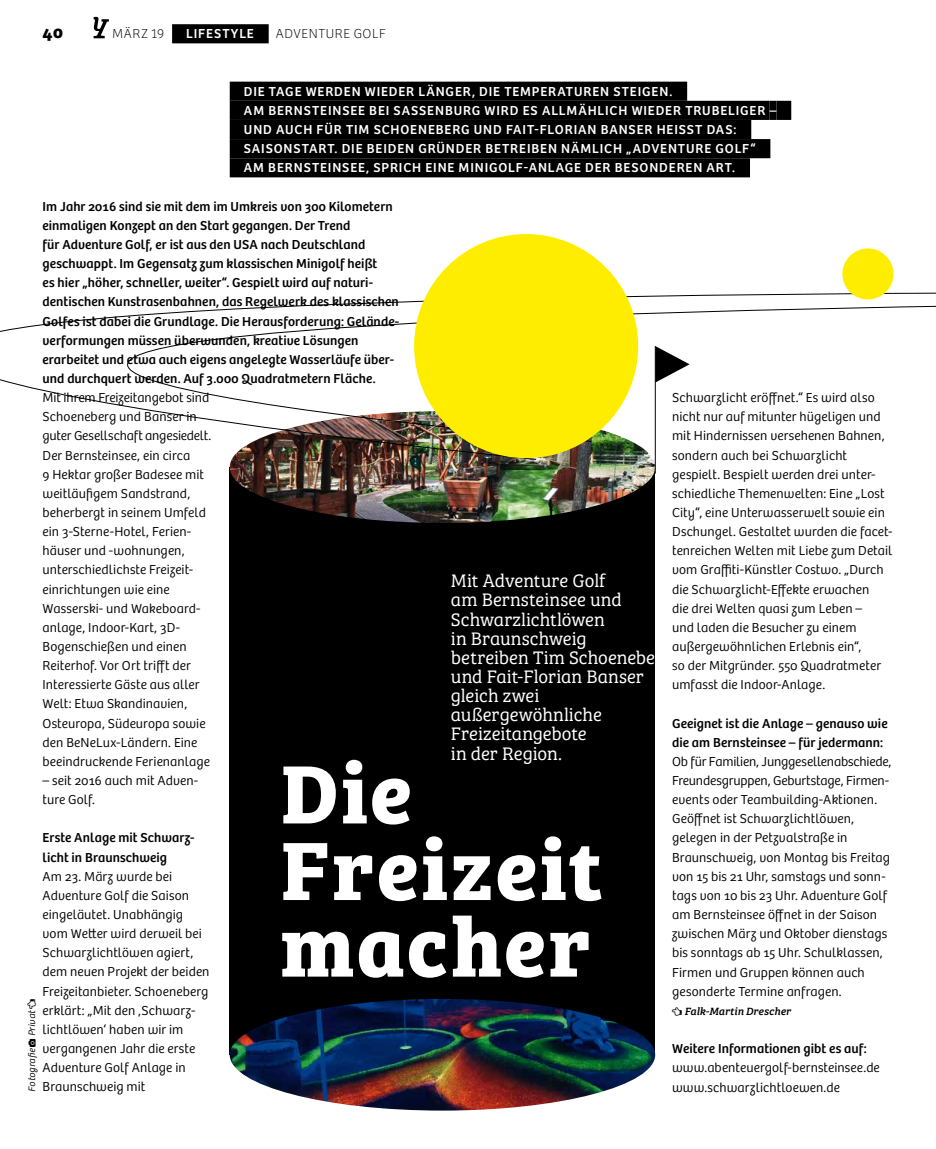
<style>
.page{position:relative;width:936px;height:1149px;background:#fff}
.page>*{position:absolute;margin:0;border:0;box-sizing:border-box;transform-origin:0 0}
.t1{font:700 85.5px/76.5px "Bree Serif";letter-spacing:.025em;color:#fff}
.t2{font:18.75px/19.2px "Bree Serif Lt";color:#fff}
.t3{font:700 18px "Bree Serif";color:#000}
.t4{font:300 13.5px/19.2px "Bree";letter-spacing:.005em;color:#000}
.t5{font:13.5px/19.2px "Bree";letter-spacing:.01em;color:#000}
.t6{font:13.5px/19.2px "Bree";letter-spacing:.065em;color:#fff}
.t7{font:13.5px "Bree";letter-spacing:.085em;color:#fff}
.t8{font:100 13.5px "Bree";color:#000}
.t9{font:italic 10.8px "Bree Serif";letter-spacing:.005em;color:#000}
.t10{font:italic 300 9.75px "Bree";letter-spacing:.015em;color:#000}
.s1{font-weight:100;color:#000}
</style>
<div class="page">
<div style="left:230px;top:467px;width:425px;height:587px;background:#000"></div>
<img style="left:230px;top:460px;width:425px;height:62px">
<img style="left:230px;top:999px;width:425px;height:111px">
<img style="left:231px;top:291px;width:704px;height:169px">
<svg style="left:0;top:300px;width:935px;height:142px"></svg>
<div style="left:414px;top:234px;width:224px;height:224px;background:#ffed00;border-radius:50%"></div>
<div style="left:842px;top:248px;width:51px;height:51px;background:#ffed00;border-radius:50%"></div>
<hr style="left:655px;top:346px;width:1px;height:127px;background:#000">
<svg style="left:655px;top:346px;width:34px;height:36px"></svg>
<div style="left:230px;top:82px;width:457px;height:19px;background:#000"></div>
<div style="left:230px;top:101px;width:539px;height:19px;background:#000"></div>
<div style="left:769px;top:101px;width:7px;height:19px;background:#000"></div>
<div style="left:776px;top:101px;width:15px;height:19px;background:#000"></div>
<div style="left:230px;top:120px;width:521px;height:19px;background:#000"></div>
<div style="left:230px;top:139px;width:540px;height:19px;background:#000"></div>
<div style="left:230px;top:158px;width:520px;height:19px;background:#000"></div>
<div style="left:172px;top:24px;width:97px;height:19px;background:#000"></div>
<svg style="left:94px;top:17px;width:15px;height:21px"></svg>
<h3 class="t3" style="left:43px;top:18px;width:22px">40</h3>
<p class="t8" style="left:110px;top:26px;width:56px">MÄRZ 19</p>
<p class="t7" style="left:186px;top:26px;width:92px">lifestyle <span class="s1">ADVENTURE</span></p>
<p class="t8" style="left:353px;top:26px;width:9px">GOLF</p>
<p class="t6" style="left:230px;top:82px;width:444px">Die Tage werden wieder länger, die Temperaturen steigen.<br>Am</p>
<p class="t6" style="left:244px;top:101px;width:534px;text-indent:24px">Bernsteinsee bei Sassenburg wird es allmählich wieder trubeliger – und auch für Tim Schoeneberg und Fait-Florian Banser heiSSt das:<br>Saisonstart. Die beiden Gründer betreiben nämlich „Adventure Golf“ am Bernsteinsee, sprich eine Minigolf-An lage der besonderen Art.</p>
<p class="t5" style="left:43px;top:197px;width:358px">Im Jahr 2016 sind sie mit dem im Umkreis von 300 Kilometern einmaligen Konzept an den Start gegangen. Der Trend<br>für Adventure Golf, er ist aus den USA nach Deutschland geschwappt. Im Gegensatz zum klassischen Minigolf heißt<br>es hier „höher, schneller, weiter“. Gespielt wird auf naturi&shy;dentischen Kunstrasenbahnen, das Regelwerk des klassischen Golfes ist dabei die Grundlage. Die Herausforderung: Gelände&shy;verformungen müssen überwunden, kreative Lösungen erarbeitet und etwa auch eigens angelegte Wasserläufe über&shy;und durchquert werden. Auf 3.000 Quadratmetern Fläche.</p>
<p class="t4" style="left:42px;top:388px;width:170px">Mit ihrem Freizeitangebot sind<br>Schoeneberg und Banser in guter Gesellschaft angesiedelt.<br>Der Bernsteinsee, ein circa<br>9 Hektar großer Badesee mit weitläufigem Sandstrand, beherbergt in seinem Umfeld ein 3-Sterne-Hotel, Ferien&shy;häuser und -wohnungen, unterschiedlichste Freizeit&shy;einrichtungen wie eine<br>Wasserski- und Wakeboard&shy;anlage, Indoor-Kart, 3D-<br>Bogenschießen und einen<br>Reiterhof. Vor Ort trifft der<br>Interessierte Gäste aus aller<br>Welt: Etwa Skandinavien,<br>Osteuropa, Südeuropa sowie den BeNeLux-Ländern. Eine beeindruckende Ferienanlage</p>
<p class="t4" style="left:42px;top:771px;width:157px">– seit 2016 auch mit Adven&shy;ture Golf.</p>
<p class="t5" style="left:42px;top:828px;width:154px">Erste Anlage mit Schwarz&shy;licht in Braunschweig</p>
<p class="t4" style="left:42px;top:866px;width:168px">Am 23. März wurde bei<br>Adventure Golf die Saison eingeläutet. Unabhängig vom Wetter wird derweil bei<br>Schwarzlichtlöwen agiert, dem neuen Projekt der beiden<br>Freizeitanbieter. Schoeneberg erklärt: „Mit den ‚Schwarz&shy;lichtlöwen‘ haben wir im vergangenen Jahr die erste<br>Adventure Golf Anlage in<br>Braunschweig mit</p>
<p class="t4" style="left:672px;top:388px;width:222px">Schwarzlicht eröffnet.“ Es wird also nicht nur auf mitunter hügeligen und mit Hindernissen versehenen Bahnen, sondern auch bei Schwarzlicht gespielt. Bespielt werden drei unter&shy;schiedliche Themenwelten: Eine „Lost City“, eine Unterwasserwelt sowie ein Dschungel. Gestaltet wurden die facet&shy;tenreichen Welten mit Liebe zum Detail vom Graffiti-Künstler Costwo. „Durch die Schwarzlicht-Effekte erwachen<br>die drei Welten quasi zum Leben –<br>und laden die Besucher zu einem außergewöhnlichen Erlebnis ein“,<br>so der Mitgründer. 550 Quadratmeter umfasst die Indoor-Anlage.</p>
<p class="t5" style="left:672px;top:713px;width:217px">Geeignet ist die Anlage – genauso wie die am Bernsteinsee – für jedermann:</p>
<p class="t4" style="left:672px;top:751px;width:221px">Ob für Familien, Junggesellenabschiede, Freundesgruppen, Geburtstage, Firmen&shy;events oder Teambuilding-Aktionen.<br>Geöffnet ist Schwarzlichtlöwen, gelegen in der Petzvalstraße in Braunschweig, von Montag bis Freitag von 15 bis 21 U hr, samstags und sonn&shy;tags von 10 bis 23 U hr. Adventure Golf am Bernsteinsee öffnet in der Saison zwischen März und Oktober dienstags bis sonntags ab 15 U hr. Schulklassen, Firmen und Gruppen können auch gesonderte Termine anfragen.</p>
<p class="t9" style="left:684px;top:1002px;width:108px">Falk-Martin Drescher</p>
<p class="t5" style="left:672px;top:1038px;width:196px">Weitere Informationen gibt es auf:</p>
<p class="t4" style="left:672px;top:1058px;width:209px">www.abenteuergolf-bernsteinsee.de</p>
<h2 class="t2" style="left:451px;top:570px;width:224px">Mit Adventure Golf<br>am Bernsteinsee und<br>Schwarzlichtlöwen<br>in Braunschweig<br>betreiben Tim Schoeneberg und Fait-Florian Banser gleich zwei außergewöhnliche<br>Freizeitangebote<br>in der Region.</h2>
<h1 class="t1" style="left:281px;top:749px;width:324px">Die<br>Freizeit macher</h1>
<p class="t10" style="left:27px;top:1035px;width:27px;rotate:-90deg">Privat</p>
<p class="t10" style="left:27px;top:1091px;width:45px;rotate:-90deg">Fotografie</p>
<p class="t4" style="left:672px;top:1077px;width:169px">www.schwarzlichtloewen.de</p>
</div>
